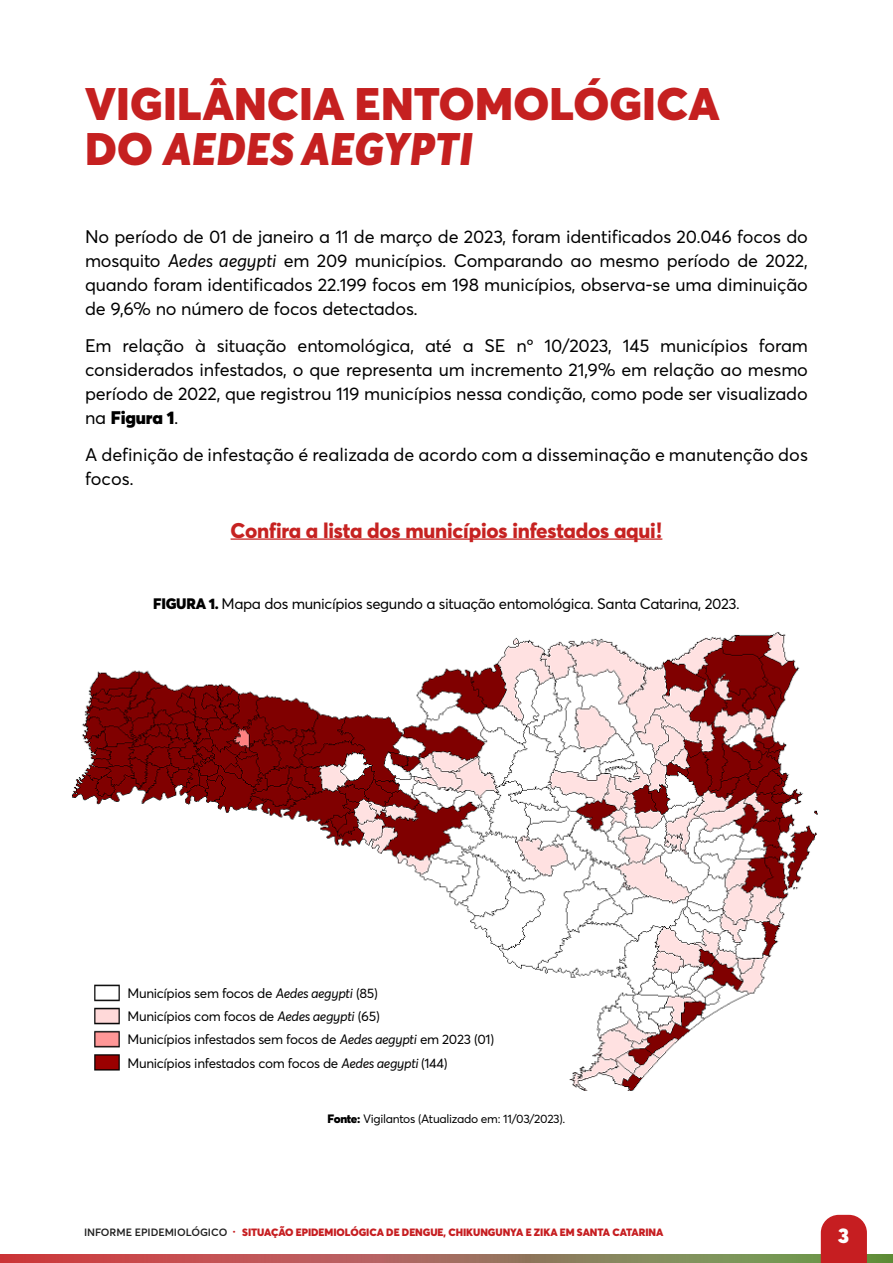
<style>
.page{position:relative;width:893px;height:1263px;background:#fff}
.page>*{position:absolute;margin:0;border:0;box-sizing:border-box;transform-origin:0 0}
.t1{font:900 45px/45px "Averta";letter-spacing:.005em;color:#c52020}
.t2{font:800 21px "Averta";letter-spacing:-.01em;color:#c62221}
.t3{font:900 21px "Averta";color:#fff}
.t4{font:18px/24px "Averta";letter-spacing:-.01em;color:#000;text-align:justify}
.t5{font:15px "Averta";letter-spacing:-.025em;color:#000}
.t6{font:13.5px/23.2px "Averta";letter-spacing:-.025em;color:#000}
.t7{font:12px "Averta";letter-spacing:-.025em;color:#000}
.t8{font:900 10.5px "Averta";letter-spacing:-.005em;color:#c61e21}
.s1{font-style:italic}
.s2{font-weight:900}
.s3{font-weight:600;color:#202020}
</style>
<div class="page">
<svg style="left:0;top:1254px;width:385px;height:9px;background:#c44e50"></svg>
<svg style="left:385px;top:1254px;width:508px;height:9px;background:#89835a"></svg>
<svg style="left:821px;top:1215px;width:46px;height:48px;background:#c92b2e"></svg>
<hr style="left:231px;top:538px;width:431px;height:2px;background:#c62221">
<img style="left:72px;top:632px;width:745px;height:459px">
<img style="left:89px;top:982px;width:34px;height:91px">
<h1 class="t1" style="left:85px;top:81px;width:636px">VIGILÂNCIA ENTOMOLÓGICA<br>DO <span class="s1">AEDES AEGYPTI</span></h1>
<p class="t4" style="left:85px;top:225px;width:724px">No período de 01 de janeiro a 11 de março de 2023, foram identificados 20.046 focos do mosquito <span class="s1">Aedes aegypti</span> em 209 municípios. Comparando ao mesmo período de 2022, quando foram identificados 22.199 focos em 198 municípios, observa-se uma diminuição de 9,6% no número de focos detectados.</p>
<p class="t4" style="left:85px;top:333px;width:724px">Em relação à situação entomológica, até a SE nº 10/2023, 145 municípios foram considerados infestados, o que representa um incremento 21,9% em relação ao mesmo período de 2022, que registrou 119 municípios nessa condição, como pode ser visualizado na <span class="s2">Figura 1</span>.</p>
<p class="t4" style="left:85px;top:442px;width:724px">A definição de infestação é realizada de acordo com a disseminação e manutenção dos focos.</p>
<p class="t2" style="left:231px;top:517px;width:433px">Confira a lista dos municípios infestados aqui!</p>
<p class="t5" style="left:153px;top:594px;width:588px"><span class="s2">FIGURA 1.</span> Mapa dos municípios segundo a situação entomológica. Santa Catarina, 2023.</p>
<p class="t6" style="left:128px;top:981px;width:368px">Municípios sem focos de <span class="s1">Aedes aegypti</span> (85)<br>Municípios com focos de <span class="s1">Aedes aegypti</span> (65)<br>Municípios infestados sem focos de <span class="s1">Aedes aegypti</span> em 2023 (01)<br>Municípios infestados com focos de <span class="s1">Aedes aegypti</span> (144)</p>
<p class="t7" style="left:327px;top:1111px;width:239px"><span class="s2">Fonte:</span> Vigilantos (Atualizado em: 11/03/2023).</p>
<p class="t8" style="left:84px;top:1225px;width:581px"><span class="s3">INFORME EPIDEMIOLÓGICO</span> · SITUAÇÃO EPIDEMIOLÓGICA DE DENGUE, CHIKUNGUNYA E ZIKA EM SANTA CATARINA</p>
<p class="t3" style="left:838px;top:1222px;width:12px">3</p>
</div>
